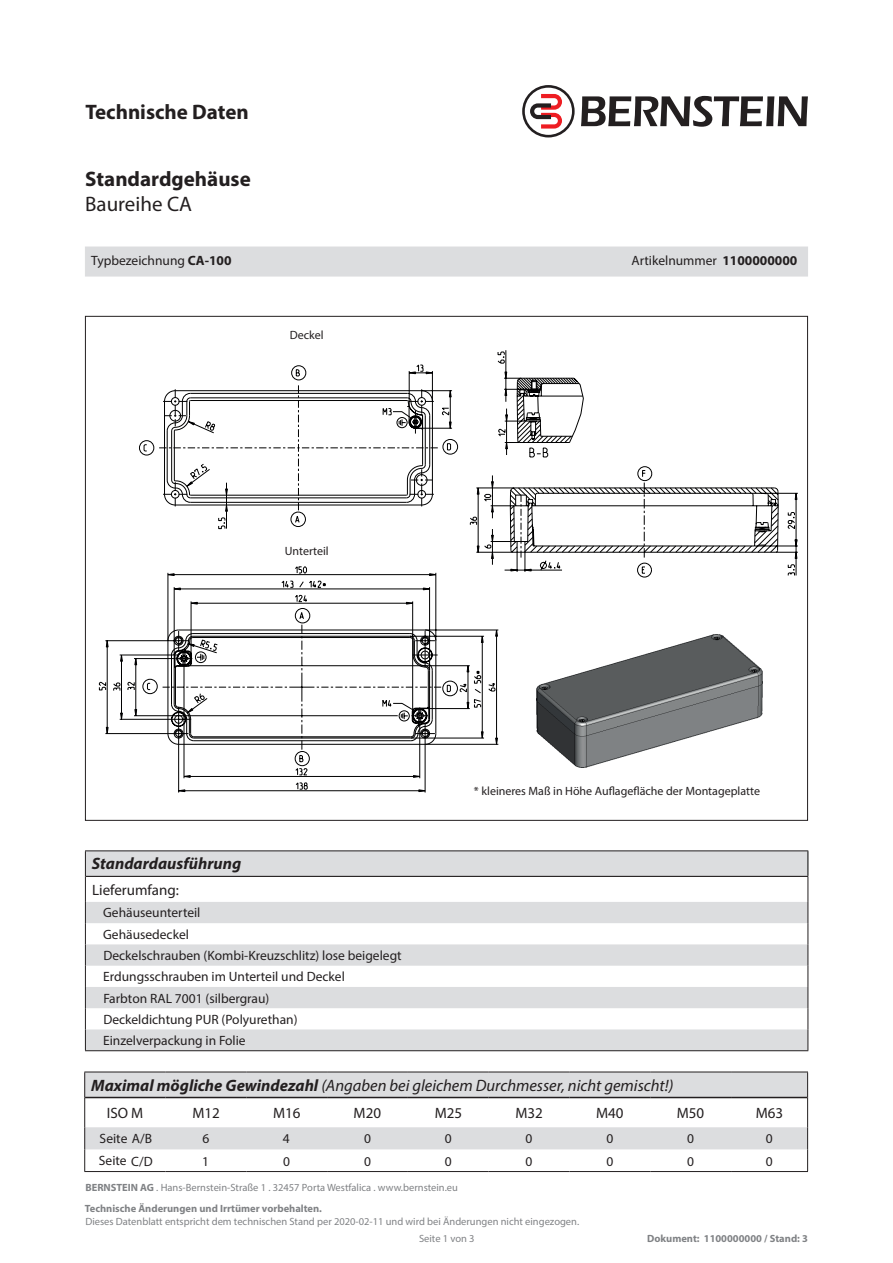
<style>
.page{position:relative;width:893px;height:1263px;background:#fff}
.page>*{position:absolute;margin:0;border:0;box-sizing:border-box;transform-origin:0 0}
.t1{font:700 21px "Myriad Pro";color:#231f20}
.t2{font:21px "Myriad Pro";color:#231f20}
.t3{font:italic 16.5px "Myriad Pro";color:#231f20}
.t4{font:italic 700 16.5px "Myriad Pro";color:#231f20}
.t5{font:15px "Myriad Pro";color:#231f20}
.t6{font:13.5px "Myriad Pro";color:#231f20}
.t7{font:12px "Myriad Pro";color:#231f20}
.t8{font:10.5px "Myriad Pro";color:#808285}
.t9{font:700 10.5px "Myriad Pro";color:#808285}
.s1{font-weight:700}
</style>
<div class="page">
<svg style="left:581px;top:96px;width:227px;height:31px"></svg>
<svg style="left:522px;top:85px;width:53px;height:52px"></svg>
<div style="left:85px;top:247px;width:723px;height:29px;background:#dcdddf"></div>
<svg style="left:86px;top:851px;width:721px;height:25px;background:#d7d8da"></svg>
<svg style="left:86px;top:902px;width:721px;height:148px;fill:#dcdddf"></svg>
<hr style="left:85px;top:850px;width:723px;height:1px;background:#231f20">
<svg style="left:85px;top:851px;width:1px;height:199px"></svg>
<hr style="left:85px;top:1050px;width:723px;height:1px;background:#231f20">
<svg style="left:807px;top:851px;width:1px;height:199px"></svg>
<hr style="left:86px;top:876px;width:722px;height:1px;background:#231f20">
<svg style="left:85px;top:1072px;width:722px;height:77px;fill:#dcdddf"></svg>
<hr style="left:85px;top:1097px;width:81px;height:1px;background:#231f20">
<hr style="left:166px;top:1097px;width:80px;height:1px;background:#231f20">
<hr style="left:246px;top:1097px;width:81px;height:1px;background:#231f20">
<hr style="left:327px;top:1097px;width:81px;height:1px;background:#231f20">
<hr style="left:408px;top:1097px;width:81px;height:1px;background:#231f20">
<hr style="left:489px;top:1097px;width:80px;height:1px;background:#231f20">
<hr style="left:569px;top:1097px;width:81px;height:1px;background:#231f20">
<hr style="left:650px;top:1097px;width:81px;height:1px;background:#231f20">
<hr style="left:731px;top:1097px;width:76px;height:1px;background:#231f20">
<svg style="left:807px;top:1072px;width:1px;height:25px"></svg>
<hr style="left:84px;top:1071px;width:82px;height:1px;background:#231f20">
<svg style="left:84px;top:1072px;width:1px;height:25px"></svg>
<hr style="left:166px;top:1071px;width:80px;height:1px;background:#231f20">
<hr style="left:246px;top:1071px;width:81px;height:1px;background:#231f20">
<hr style="left:327px;top:1071px;width:81px;height:1px;background:#231f20">
<hr style="left:408px;top:1071px;width:81px;height:1px;background:#231f20">
<hr style="left:489px;top:1071px;width:80px;height:1px;background:#231f20">
<hr style="left:569px;top:1071px;width:81px;height:1px;background:#231f20">
<hr style="left:650px;top:1071px;width:81px;height:1px;background:#231f20">
<hr style="left:731px;top:1071px;width:77px;height:1px;background:#231f20">
<hr style="left:84px;top:1097px;width:1px;height:30px;background:#231f20">
<hr style="left:807px;top:1097px;width:1px;height:30px;background:#231f20">
<svg style="left:84px;top:1127px;width:1px;height:44px"></svg>
<svg style="left:807px;top:1127px;width:1px;height:44px"></svg>
<hr style="left:84px;top:1171px;width:82px;height:1px;background:#231f20">
<hr style="left:166px;top:1171px;width:80px;height:1px;background:#231f20">
<hr style="left:246px;top:1171px;width:81px;height:1px;background:#231f20">
<hr style="left:327px;top:1171px;width:81px;height:1px;background:#231f20">
<hr style="left:408px;top:1171px;width:81px;height:1px;background:#231f20">
<hr style="left:489px;top:1171px;width:80px;height:1px;background:#231f20">
<hr style="left:569px;top:1171px;width:81px;height:1px;background:#231f20">
<hr style="left:650px;top:1171px;width:81px;height:1px;background:#231f20">
<hr style="left:731px;top:1171px;width:77px;height:1px;background:#231f20">
<svg style="left:98px;top:350px;width:700px;height:443px"></svg>
<svg style="left:167px;top:378px;width:603px;height:367px"></svg>
<svg style="left:181px;top:420px;width:241px;height:298px"></svg>
<p class="t1" style="left:85px;top:98px;width:165px">Technische Daten</p>
<p class="t1" style="left:85px;top:165px;width:167px">Standardgehäuse</p>
<p class="t2" style="left:85px;top:191px;width:108px">Baureihe CA</p>
<p class="t6" style="left:91px;top:252px;width:142px">Typbezeichnung <span class="s1">CA-100</span></p>
<p class="t6" style="left:631px;top:252px;width:167px">Artikelnummer <span class="s1">1100000000</span></p>
<p class="t7" style="left:290px;top:327px;width:35px">Deckel</p>
<p class="t7" style="left:285px;top:543px;width:46px">Unterteil</p>
<p class="t7" style="left:474px;top:783px;width:288px">* kleineres Maß in Höhe Auflagefläche der Montageplatte</p>
<p class="t4" style="left:92px;top:853px;width:151px">Standardausführung</p>
<p class="t5" style="left:92px;top:881px;width:88px">Lieferumfang:</p>
<p class="t6" style="left:103px;top:904px;width:99px">Gehäuseunterteil</p>
<p class="t6" style="left:103px;top:926px;width:87px">Gehäusedeckel</p>
<p class="t6" style="left:103px;top:947px;width:300px">Deckelschrauben (Kombi-Kreuzschlitz) lose beigelegt</p>
<p class="t6" style="left:103px;top:968px;width:243px">Erdungsschrauben im Unterteil und Deckel</p>
<p class="t6" style="left:103px;top:990px;width:168px">Farbton RAL 7001 (silbergrau)</p>
<p class="t6" style="left:103px;top:1011px;width:196px">Deckeldichtung PUR (Polyurethan)</p>
<p class="t6" style="left:103px;top:1032px;width:144px">Einzelverpackung in Folie</p>
<p class="t3" style="left:91px;top:1075px;width:584px"><span class="s1">Maximal mögliche Gewindezahl</span> (Angaben bei gleichem Durchmesser, nicht gemischt!)</p>
<p class="t5" style="left:107px;top:1104px;width:38px">ISO M</p>
<p class="t5" style="left:192px;top:1104px;width:29px">M12</p>
<p class="t5" style="left:273px;top:1104px;width:29px">M16</p>
<p class="t5" style="left:354px;top:1104px;width:29px">M20</p>
<p class="t5" style="left:435px;top:1104px;width:29px">M25</p>
<p class="t5" style="left:515px;top:1104px;width:29px">M32</p>
<p class="t5" style="left:596px;top:1104px;width:29px">M40</p>
<p class="t5" style="left:677px;top:1104px;width:29px">M50</p>
<p class="t5" style="left:756px;top:1104px;width:29px">M63</p>
<p class="t6" style="left:100px;top:1130px;width:54px">Seite A/B</p>
<p class="t6" style="left:202px;top:1130px;width:8px">6</p>
<p class="t6" style="left:283px;top:1130px;width:8px">4</p>
<p class="t6" style="left:364px;top:1130px;width:8px">0</p>
<p class="t6" style="left:445px;top:1130px;width:8px">0</p>
<p class="t6" style="left:526px;top:1130px;width:8px">0</p>
<p class="t6" style="left:606px;top:1130px;width:8px">0</p>
<p class="t6" style="left:687px;top:1130px;width:8px">0</p>
<p class="t6" style="left:766px;top:1130px;width:8px">0</p>
<p class="t6" style="left:99px;top:1152px;width:55px">Seite C/D</p>
<p class="t6" style="left:202px;top:1153px;width:8px">1</p>
<p class="t6" style="left:283px;top:1153px;width:8px">0</p>
<p class="t6" style="left:364px;top:1153px;width:8px">0</p>
<p class="t6" style="left:445px;top:1153px;width:8px">0</p>
<p class="t6" style="left:526px;top:1153px;width:8px">0</p>
<p class="t6" style="left:606px;top:1153px;width:8px">0</p>
<p class="t6" style="left:687px;top:1153px;width:8px">0</p>
<p class="t6" style="left:766px;top:1153px;width:8px">0</p>
<p class="t8" style="left:85px;top:1181px;width:374px"><span class="s1">BERNSTEIN AG</span> . Hans-Bernstein-Straße 1 . 32457 Porta Westfalica . www.bernstein.eu</p>
<p class="t9" style="left:85px;top:1201px;width:239px">Technische Änderungen und Irrtümer vorbehalten.</p>
<p class="t8" style="left:85px;top:1214px;width:495px">Dieses Datenblatt entspricht dem technischen Stand per 2020-02-11 und wird bei Änderungen nicht eingezogen.</p>
<p class="t8" style="left:419px;top:1232px;width:57px">Seite 1 von 3</p>
<p class="t9" style="left:647px;top:1231px;width:162px">Dokument: 1100000000 / Stand: 3</p>
</div>
